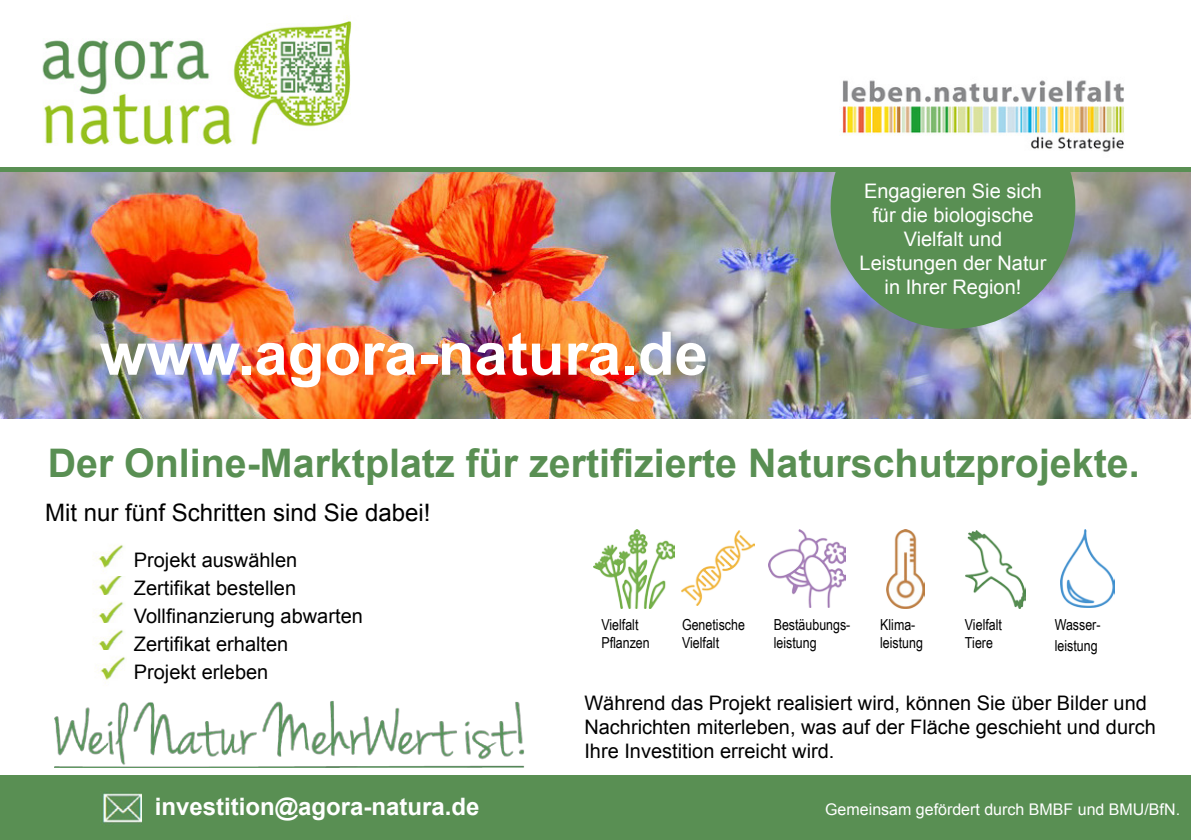
<style>
.page{position:relative;width:1191px;height:840px;background:#fff}
.page>*{position:absolute;margin:0;border:0;box-sizing:border-box;transform-origin:0 0}
.t1{font:700 60px "Arial";color:#fff}
.t2{font:700 39.4px "Arial";color:#598f53}
.t3{font:24px "Arial";color:#000}
.t4{font:700 24px "Arial";color:#fff}
.t5{font:20px/28px "Arial";color:#000}
.t6{font:20px/24px "Arial";color:#fff;text-align:center}
.t7{font:16px "Arial";color:#fff}
.t8{font:15.2px/18.2px "Arial Narrow";color:#000}
</style>
<div class="page">
<img style="left:0;top:171px;width:1191px;height:248px">
<div style="left:0;top:775px;width:1191px;height:64px;background:#598f53"></div>
<img style="left:42px;top:21px;width:310px;height:125px">
<div style="left:830px;top:84px;width:245px;height:244px;background:#598f53;border-radius:50%"></div>
<img style="left:768px;top:529px;width:77px;height:78px">
<img style="left:681px;top:530px;width:74px;height:75px">
<img style="left:886px;top:529px;width:39px;height:78px">
<img style="left:966px;top:530px;width:59px;height:78px">
<img style="left:1060px;top:529px;width:54px;height:78px">
<img style="left:593px;top:529px;width:81px;height:78px">
<img style="left:95px;top:576px;width:27px;height:19px">
<img style="left:95px;top:602px;width:28px;height:21px">
<img style="left:95px;top:630px;width:28px;height:20px">
<img style="left:95px;top:545px;width:28px;height:26px">
<img style="left:55px;top:700px;width:470px;height:67px">
<img style="left:837px;top:80px;width:287px;height:86px">
<img style="left:101px;top:792px;width:40px;height:31px">
<div style="left:0;top:166px;width:1191px;height:5px;background:#598f53"></div>
<img style="left:97px;top:657px;width:28px;height:26px">
<h1 class="t1" style="left:100px;top:311px;width:609px">www.agora-natura.de</h1>
<p class="t6" style="left:859px;top:178px;width:188px">Engagieren Sie sich für die biologische<br>Vielfalt und<br>Leistungen der Natur in Ihrer Region!</p>
<h2 class="t2" style="left:48px;top:435px;width:1093px">Der Online-Marktplatz für zertifizierte Naturschutzprojekte.</h2>
<p class="t3" style="left:45px;top:496px;width:387px">Mit nur fünf Schritten sind Sie dabei!</p>
<p class="t5" style="left:134px;top:545px;width:230px">Projekt auswählen<br>Zertifikat bestellen<br>Vollfinanzierung abwarten<br>Zertifikat erhalten<br>Projekt erleben</p>
<p class="t4" style="left:155px;top:789px;width:326px">investition@agora-natura.de</p>
<p class="t8" style="left:682px;top:615px;width:64px">Genetische<br>Vielfalt</p>
<p class="t8" style="left:880px;top:615px;width:44px">Klima&shy;leistung</p>
<p class="t8" style="left:1054px;top:613px;width:47px;line-height:20.8px">Wasser&shy;leistung</p>
<p class="t8" style="left:773px;top:615px;width:78px">Bestäubungs&shy;leistung</p>
<p class="t8" style="left:601px;top:615px;width:50px">Vielfalt<br>Pflanzen</p>
<p class="t8" style="left:965px;top:615px;width:39px">Vielfalt<br>Tiere</p>
<p class="t5" style="left:584px;top:690px;width:573px;line-height:24px">Während das Projekt realisiert wird, können Sie über Bilder und<br>Nachrichten miterleben, was auf der Fläche geschieht und durch<br>Ihre Investition erreicht wird.</p>
<p class="t7" style="left:825px;top:798px;width:356px">Gemeinsam gefördert durch BMBF und BMU/BfN.</p>
</div>
